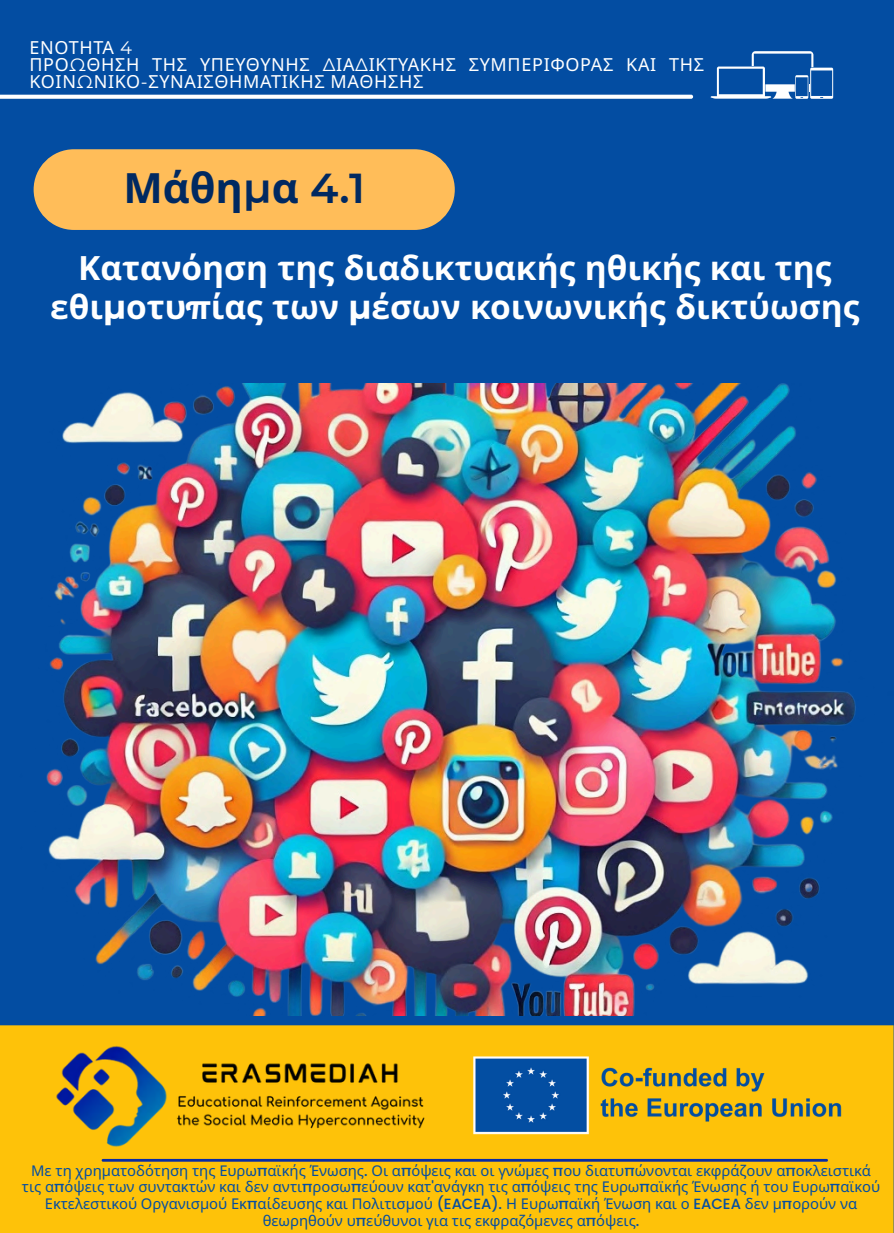
<style>
.page{position:relative;width:894px;height:1233px;background:#fff}
.page>*{position:absolute;margin:0;border:0;box-sizing:border-box;transform-origin:0 0}
.t1{font:700 41.7px "Noto Sans";color:#002961}
.t2{font:700 33.45px/39.3px "Noto Sans";color:#fff;text-align:center}
.t3{font:18px/16.8px "Noto Sans";letter-spacing:.035em;color:#fff}
.t4{font:14.7px/16.8px "Noto Sans";color:#034da2;text-align:center}
.s1{font-family:"Montserrat"}
.s2{font-family:"Montserrat";font-weight:600}
.s3{font-family:"Poppins";font-weight:500}
</style>
<div class="page">
<div style="left:0;top:0;width:893px;height:1233px;background:#034da2"></div>
<svg style="left:0;top:95px;width:693px;height:4px"></svg>
<svg style="left:710px;top:51px;width:122px;height:47px"></svg>
<div style="left:34px;top:149px;width:420px;height:81px;background:#ffbd59;border-radius:40px"></div>
<div style="left:0;top:1025px;width:893px;height:208px;background:#fec209"></div>
<img style="left:288px;top:1054px;width:573px;height:83px">
<hr style="left:102px;top:1159px;width:725px;height:2px;background:#082ca5">
<img style="left:0;top:1028px;width:288px;height:127px">
<img style="left:46px;top:383px;width:810px;height:633px">
<p class="t3" style="left:29px;top:39px;width:675px">ΕΝΟΤΗΤΑ <span class="s1">4<br></span>ΠΡΟ<span class="s1">Ω</span>ΘΗΣΗ ΤΗΣ ΥΠΕΥΘΥΝΗΣ <span class="s1">Δ</span>ΙΑ<span class="s1">Δ</span>ΙΚΤΥΑΚΗΣ ΣΥΜΠΕΡΙΦΟΡΑΣ ΚΑΙ ΤΗΣ<br>ΚΟΙΝ<span class="s1">Ω</span>ΝΙΚΟ<span class="s1">-</span>ΣΥΝΑΙΣΘΗΜΑΤΙΚΗΣ ΜΑΘΗΣΗΣ</p>
<p class="t1" style="left:123px;top:158px;width:243px">Μάθη<span class="s2">μ</span>α <span class="s2">4.1</span></p>
<p class="t2" style="left:50px;top:247px;width:810px">Κατανόηση της διαδικτυακής ηθικής και της εθι<span class="s1">μ</span>οτυ<span class="s1">π</span>ίας των <span class="s1">μ</span>έσων κοινωνικής δικτύωσης</p>
<p class="t4" style="left:22px;top:1161px;width:859px">Με τη χρηματοδότηση της Ευρω<span class="s3">π</span>αϊκής Ένωσης<span class="s3">.</span> Οι α<span class="s3">π</span>όψεις και οι γνώμες <span class="s3">π</span>ου διατυ<span class="s3">π</span>ώνονται εκφράζουν α<span class="s3">π</span>οκλειστικά τις α<span class="s3">π</span>όψεις των συντακτών και δεν αντι<span class="s3">π</span>ροσω<span class="s3">π</span>εύουν κατ<span class="s3">'</span>ανάγκη τις α<span class="s3">π</span>όψεις της Ευρω<span class="s3">π</span>αϊκής Ένωσης ή του Ευρω<span class="s3">π</span>αϊκού<br>Εκτελεστικού Οργανισμού Εκ<span class="s3">π</span>αίδευσης και Πολιτισμού <span class="s3">(EACEA).</span> Η Ευρω<span class="s3">π</span>αϊκή Ένωση και ο <span class="s3">EACEA</span> δεν μ<span class="s3">π</span>ορούν να</p>
<p class="t4" style="left:262px;top:1212px;width:378px">θεωρηθούν υ<span class="s3">π</span>εύθυνοι για τις εκφραζόμενες α<span class="s3">π</span>όψεις<span class="s3">.</span></p>
</div>
